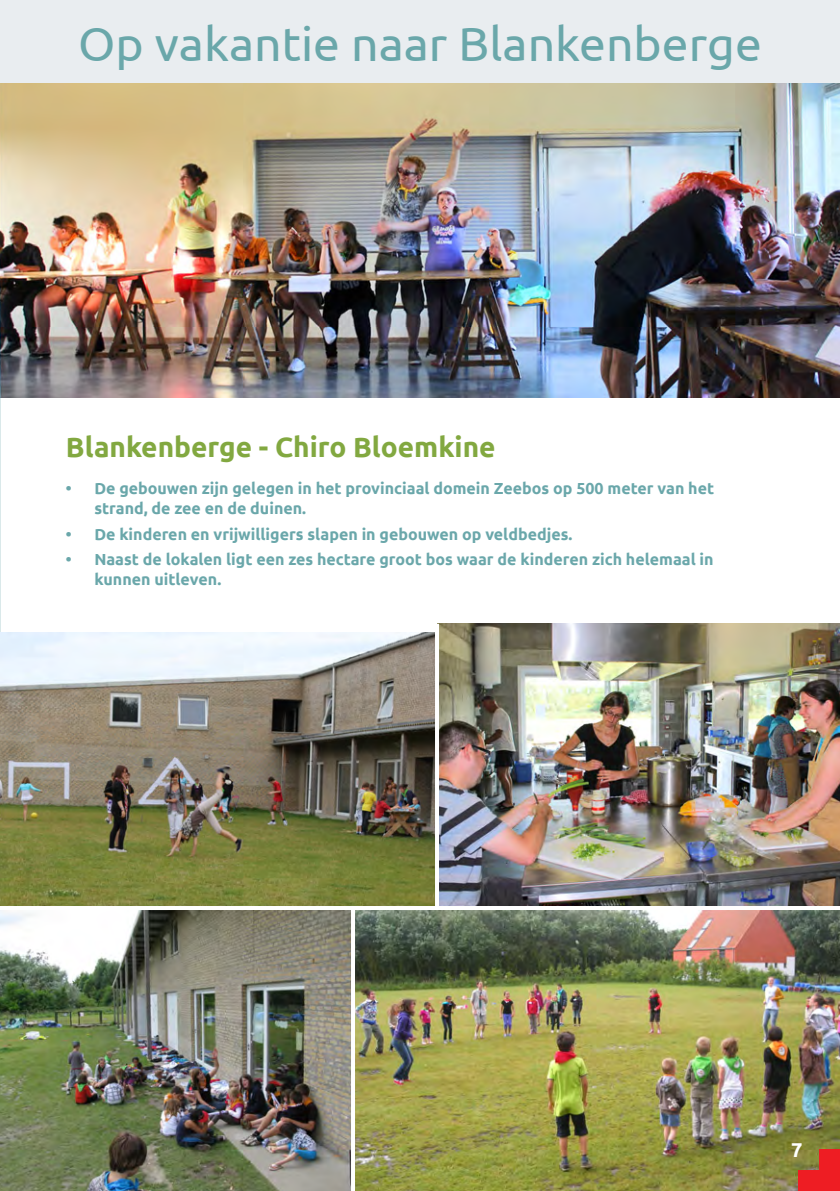
<style>
.page{position:relative;width:840px;height:1191px;background:#fff}
.page>*{position:absolute;margin:0;border:0;box-sizing:border-box;transform-origin:0 0}
.Hoofdstuktitel{font:48px "Ubuntu";color:#6aa7aa}
.Titel{font:700 28px "Ubuntu";color:#82a840}
.t1{font:700 20px "Ubuntu";color:#fff}
.t2{font:700 16px/20px "Ubuntu";color:#6aa7aa}
</style>
<div class="page">
<div style="left:0;top:0;width:839px;height:84px;background:#e9edf0"></div>
<img style="left:0;top:910px;width:351px;height:281px">
<img style="left:0;top:84px;width:839px;height:313px">
<img style="left:439px;top:624px;width:400px;height:282px">
<img style="left:0;top:632px;width:435px;height:274px">
<img style="left:355px;top:910px;width:484px;height:281px">
<svg style="left:797px;top:1149px;width:42px;height:42px;background:#d1392b"></svg>
<p class="Hoofdstuktitel" style="left:78px;top:14px;width:685px">Op vakantie naar Blankenberge</p>
<p class="Titel" style="left:66px;top:430px;width:431px">Blankenberge - Chiro Bloemkine</p>
<p class="t2" style="left:94px;top:478px;width:621px;text-indent:-28px">• De gebouwen zijn gelegen in het provinciaal domein Zeebos op 500 meter van het strand, de zee en de duinen.</p>
<p class="t2" style="left:66px;top:524px;width:507px">• De kinderen en vrijwilligers slapen in gebouwen op veldbedjes.</p>
<p class="t2" style="left:94px;top:549px;width:620px;text-indent:-28px">• Naast de lokalen ligt een zes hectare groot bos waar de kinderen zich helemaal in kunnen uitleven.</p>
<p class="t1" style="left:790px;top:1137px;width:13px">7</p>
</div>
